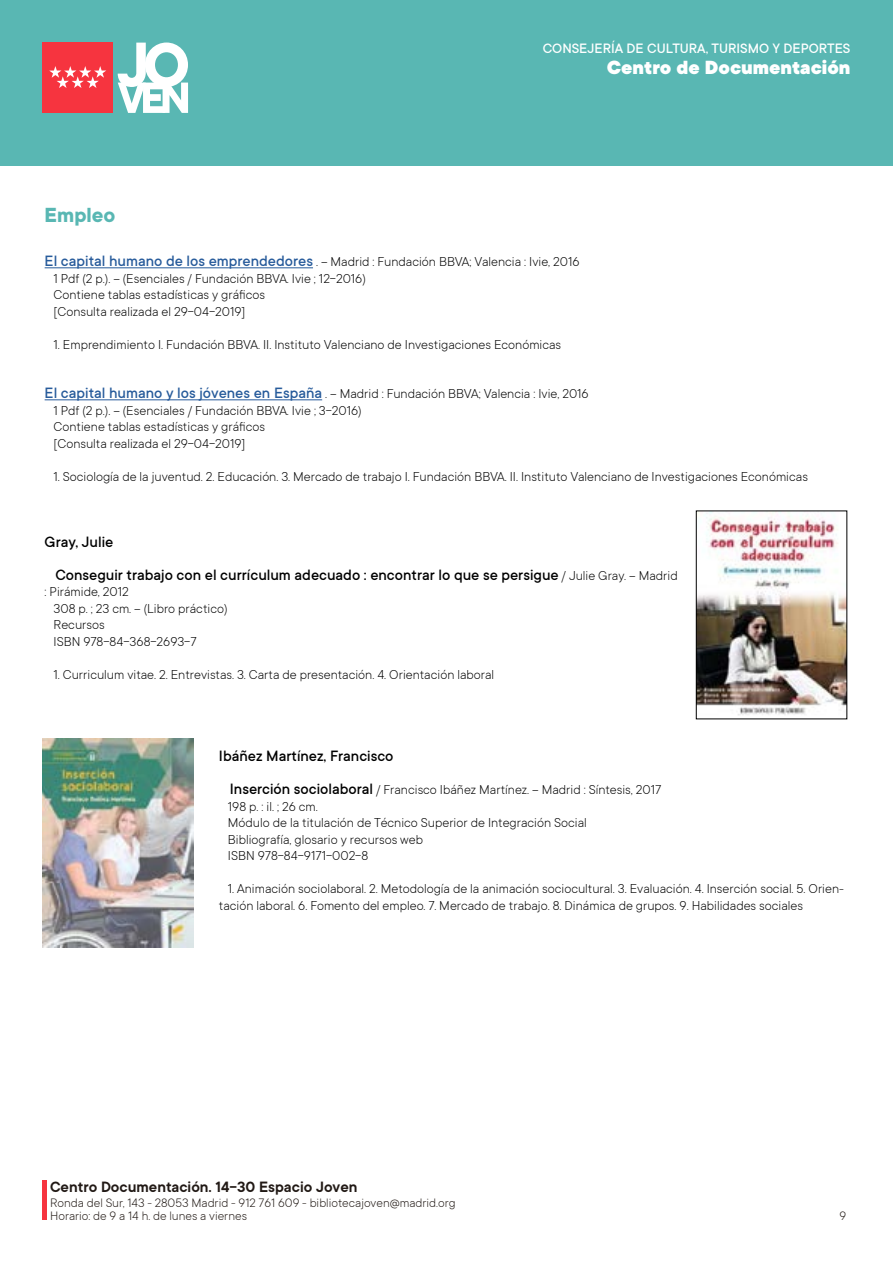
<style>
.page{position:relative;width:893px;height:1263px;background:#fff}
.page>*{position:absolute;margin:0;border:0;box-sizing:border-box;transform-origin:0 0}
.t1{font:700 22.5px "TT Commons";color:#59b7b3}
.t2{font:900 21px "TT Commons";color:#fff}
.t3{font:500 16.5px/33px "TT Commons";color:#000}
.t4{font:600 16.5px "TT Commons";color:#211915}
.t5{font:500 15px "TT Commons";color:#fff}
.t6{font:300 14.25px/16.5px "TT Commons";color:#000}
.t7{font:300 13.5px/13.5px "TT Commons";color:#211915}
.s1{font-weight:500;font-size:16.5px;color:#275b9b}
.s2{font-weight:300;font-size:14.25px}
.s3{font-weight:500;font-size:16.5px}
</style>
<div class="page">
<div style="left:0;top:0;width:893px;height:166px;background:#59b7b3"></div>
<div style="left:43px;top:43px;width:70px;height:70px;background:#f6343f"></div>
<svg style="left:49px;top:66px;width:57px;height:22px"></svg>
<svg style="left:118px;top:43px;width:70px;height:70px"></svg>
<hr style="left:43px;top:1180px;width:4px;height:40px;background:#f6343f">
<hr style="left:45px;top:267px;width:268px;height:1px;background:#275b9b">
<hr style="left:45px;top:399px;width:277px;height:1px;background:#275b9b">
<img style="left:698px;top:513px;width:147px;height:203px">
<div style="left:696px;top:511px;width:151px;height:208px;border:1px solid #000"></div>
<img style="left:43px;top:739px;width:150px;height:208px">
<p class="t5" style="left:543px;top:40px;width:309px">CONSEJERÍA DE CULTURA, TURISMO Y DEPORTES</p>
<h2 class="t2" style="left:607px;top:56px;width:245px">Centro de Documentación</h2>
<h1 class="t1" style="left:45px;top:203px;width:72px">Empleo</h1>
<p class="t6" style="left:54px;top:253px;width:527px;text-indent:-9px"><span class="s1">El capital humano de los emprendedores</span> . -- Madrid : Fundación BBVA; Valencia : Ivie, 2016<br>1 Pdf (2 p.). -- (Esenciales / Fundación BBVA. Ivie ; 12-2016)<br>Contiene tablas estadísticas y gráficos<br>[Consulta realizada el 29-04-2019]</p>
<p class="t6" style="left:54px;top:336px;width:509px">1. Emprendimiento I. Fundación BBVA. II. Instituto Valenciano de Investigaciones Económicas</p>
<p class="t6" style="left:54px;top:385px;width:537px;text-indent:-9px"><span class="s1">El capital humano y los jóvenes en España</span> . -- Madrid : Fundación BBVA; Valencia : Ivie, 2016<br>1 Pdf (2 p.). -- (Esenciales / Fundación BBVA. Ivie ; 3-2016)<br>Contiene tablas estadísticas y gráficos<br>[Consulta realizada el 29-04-2019]</p>
<p class="t6" style="left:54px;top:468px;width:756px">1. Sociología de la juventud. 2. Educación. 3. Mercado de trabajo I. Fundación BBVA. II. Instituto Valenciano de Investigaciones Económicas</p>
<p class="t3" style="left:56px;top:525px;width:624px;text-indent:-11px">Gray, Julie<br>Conseguir trabajo con el currículum adecuado : encontrar lo que se persigue <span class="s2">/ Julie Gray. -- Madrid</span></p>
<p class="t6" style="left:54px;top:583px;width:175px;text-indent:-9px">: Pirámide, 2012<br>308 p. ; 23 cm. -- (Libro práctico)<br>Recursos<br>ISBN 978-84-368-2693-7</p>
<p class="t6" style="left:54px;top:666px;width:442px">1. Curriculum vitae. 2. Entrevistas. 3. Carta de presentación. 4. Orientación laboral</p>
<p class="t3" style="left:219px;top:740px;width:176px">Ibáñez Martínez, Francisco</p>
<p class="t6" style="left:228px;top:781px;width:435px"><span class="s3">Inserción sociolaboral</span> / Francisco Ibáñez Martínez. -- Madrid : Síntesis, 2017<br>198 p. : il. ; 26 cm.<br>Módulo de la titulación de Técnico Superior de Integración Social<br>Bibliografía, glosario y recursos web<br>ISBN 978-84-9171-002-8</p>
<p class="t6" style="left:219px;top:880px;width:626px;text-indent:9px">1. Animación sociolaboral. 2. Metodología de la animación sociocultural. 3. Evaluación. 4. Inserción social. 5. Orien&shy;tación laboral. 6. Fomento del empleo. 7. Mercado de trabajo. 8. Dinámica de grupos. 9. Habilidades sociales</p>
<p class="t4" style="left:50px;top:1178px;width:309px">Centro Documentación. 14-30 Espacio Joven</p>
<p class="t7" style="left:50px;top:1196px;width:407px">Ronda del Sur, 143 - 28053 Madrid - 912 761 609 - bibliotecajoven@madrid.org<br>Horario: de 9 a 14 h. de lunes a viernes</p>
<p class="t7" style="left:839px;top:1209px;width:8px">9</p>
</div>
